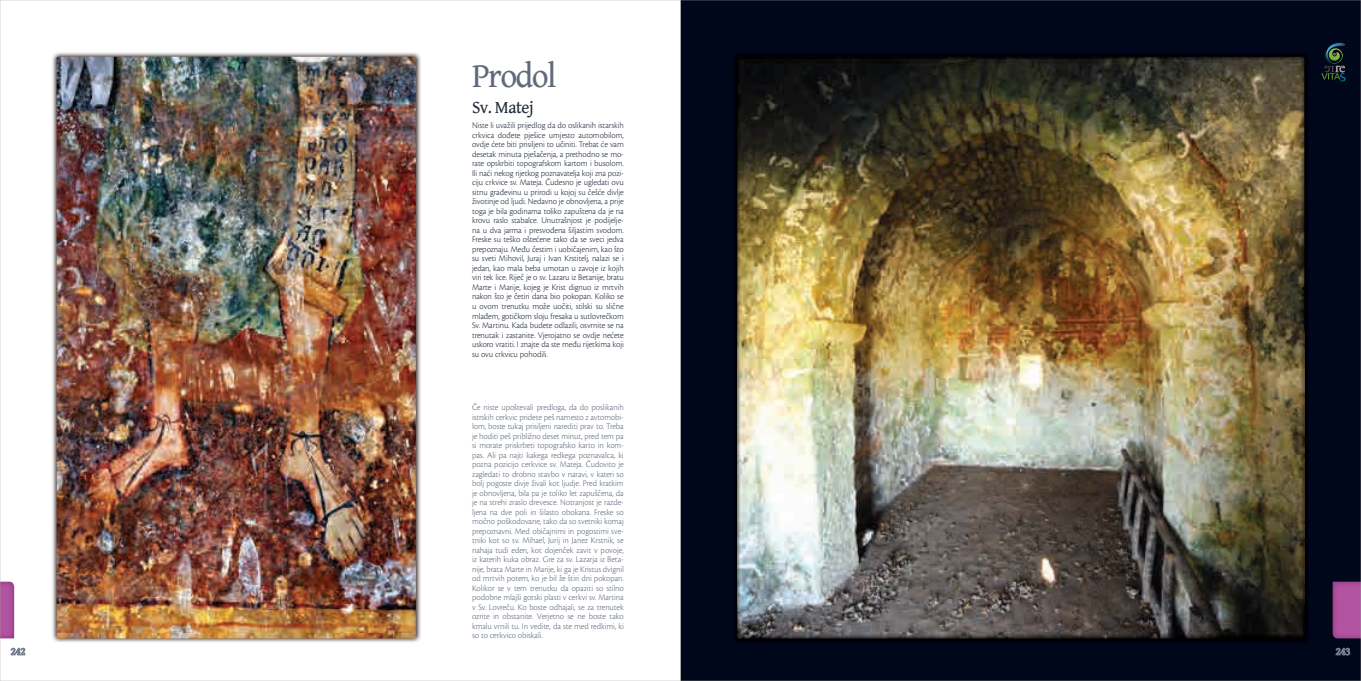
<style>
.page{position:relative;width:1361px;height:681px;background:#fff}
.page>*{position:absolute;margin:0;border:0;box-sizing:border-box;transform-origin:0 0}
.t1{font:35px "Gentium Book Basic";letter-spacing:-.05em;color:#606a7b;scale:.95 1}
.t2{font:18px "Gentium Book Basic";letter-spacing:-.03em;color:#1e2838;scale:.95 1}
.t3{font:9px/9.5px "Cronos Pro Lt Capt";letter-spacing:-.01em;color:#1e2838;text-align:justify;scale:.95 1}
.t4{font:9px/9.5px "Cronos Pro Lt Capt";letter-spacing:-.01em;color:#606a7b;text-align:justify;scale:.95 1}
</style>
<div class="page">
<img style="left:0;top:0;width:680px;height:680px">
<img style="left:680px;top:0;width:681px;height:680px">
<h1 class="t1" style="left:472px;top:50px;width:90px">Prodol</h1>
<h2 class="t2" style="left:472px;top:94px;width:66px">Sv. Matej</h2>
<p class="t3" style="left:472px;top:121px;width:161px">Niste li uvažili prijedlog da do oslikanih istarskih crkvica dođete pješice umjesto automobilom, ovdje ćete biti prisiljeni to učiniti. Trebat će vam desetak minuta pješačenja, a prethodno se mo&shy;rate opskrbiti topografskom kartom i busolom.<br>Ili naći nekog rijetkog poznavatelja koji zna pozi&shy;ciju crkvice sv. Mateja. Čudesno je ugledati ovu sitnu građevinu u prirodi u kojoj su češće divlje životinje od ljudi. Nedavno je obnovljena, a prije toga je bila godinama toliko zapuštena da je na krovu raslo stabalce. Unutrašnjost je podijelje&shy;na u dva jarma i presvođena šiljastim svodom.<br>Freske su teško oštećene tako da se sveci jedva prepoznaju. Među čestim i uobičajenim, kao što su sveti Mihovil, Juraj i Ivan Krstitelj, nalazi se i jedan, kao mala beba umotan u zavoje iz kojih viri tek lice. Riječ je o sv. Lazaru iz Betanije, bratu Marte i Marije, kojeg je Krist dignuo iz mrtvih nakon što je četiri dana bio pokopan. Koliko se u ovom trenutku može uočiti, stilski su slične mlađem, gotičkom sloju fresaka u sutlovrečkom Sv. Martinu. Kada budete odlazili, osvrnite se na trenutak i zastanite. Vjerojatno se ovdje nećete uskoro vratiti. I znajte da ste među rijetkima koji su ovu crkvicu pohodili.</p>
<p class="t4" style="left:472px;top:402px;width:161px">Če niste upoštevali predloga, da do poslikanih istrskih cerkvic pridete peš namesto z avtomobi&shy;lom, boste tukaj prisiljeni narediti prav to. Treba je hoditi peš približno deset minut, pred tem pa si morate priskrbeti topografsko karto in kom&shy;pas. Ali pa najti kakega redkega poznavalca, ki pozna pozicijo cerkvice sv. Mateja. Čudovito je zagledati to drobno stavbo v naravi, v kateri so bolj pogoste divje živali kot ljudje. Pred kratkim je obnovljena, bila pa je toliko let zapuščena, da je na strehi zraslo drevesce. Notranjost je razde&shy;ljena na dve poli in šilasto obokana. Freske so močno poškodovane, tako da so svetniki komaj prepoznavni. Med običajnimi in pogostimi sve&shy;tniki kot so sv. Mihael, Jurij in Janez Krstnik, se nahaja tudi eden, kot dojenček zavit v povoje, iz katerih kuka obraz. Gre za sv. Lazarja iz Beta&shy;nije, brata Marte in Marije, ki ga je Kristus dvignil od mrtvih potem, ko je bil že štiri dni pokopan.<br>Kolikor se v tem trenutku da opaziti so stilno podobne mlajši gotski plasti v cerkvi sv. Martina v Sv. Lovreču. Ko boste odhajali, se za trenutek ozrite in obstanite. Verjetno se ne boste tako kmalu vrnili tu. In vedite, da ste med redkimi, ki so to cerkvico obiskali.</p>
</div>
